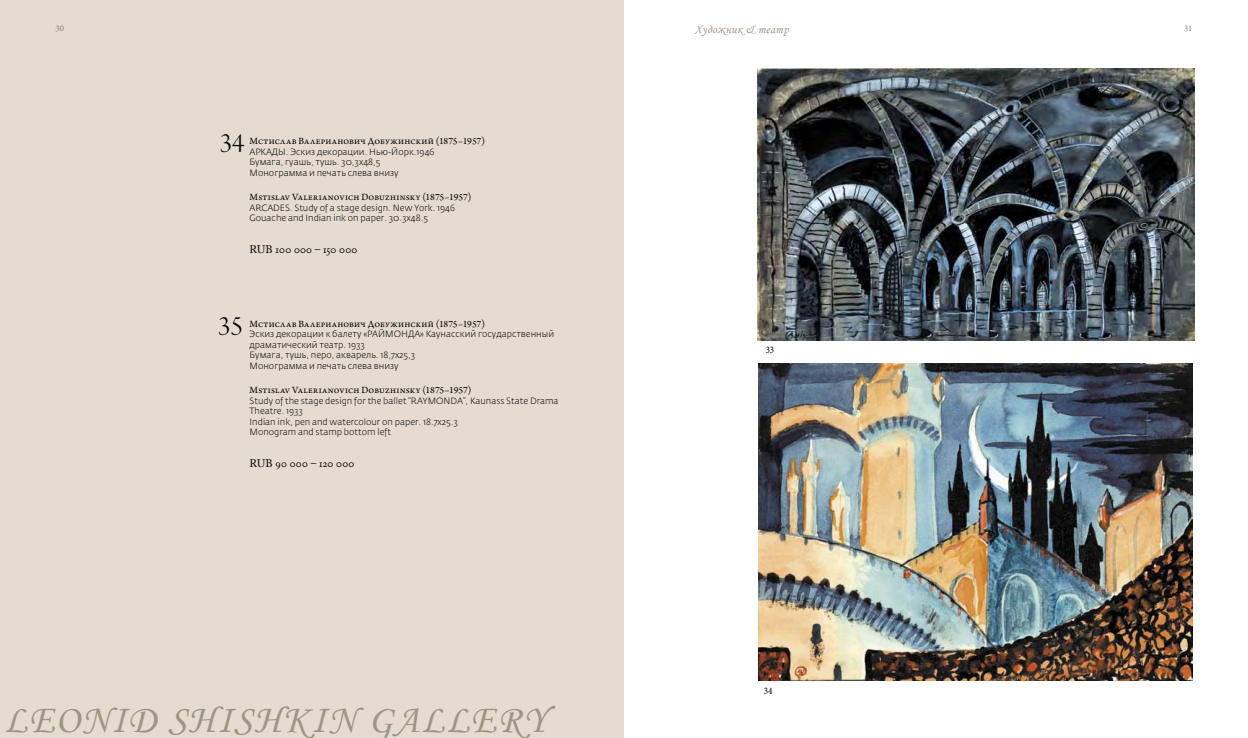
<style>
.page{position:relative;width:1248px;height:738px;background:#fff}
.page>*{position:absolute;margin:0;border:0;box-sizing:border-box;transform-origin:0 0}
.t1{font:40px "Monotype Corsiva";letter-spacing:.04em;color:#9b9782}
.t2{font:28px "Arno Pro Light Display";color:#000}
.t3{font:12px "Monotype Corsiva";letter-spacing:.025em;color:#9f938b}
.t4{font:11px "Adobe Caslon Regular SC";letter-spacing:.02em;color:#000}
.t5{font:10px "Arno Pro";letter-spacing:.06em;color:#000}
.t6{font:10px "Minion Pro";color:#000;scale:.9 1}
.t7{font:300 9px/10.5px "Fedra Sans Pro";color:#000}
.t8{font:9px "Arno Pro";color:#8c7f78}
</style>
<div class="page">
<div style="left:0;top:0;width:624px;height:737px;background:#e5dbcf"></div>
<img style="left:758px;top:363px;width:434px;height:317px">
<img style="left:757px;top:68px;width:436px;height:272px">
<p class="t8" style="left:55px;top:23px;width:10px">30</p>
<h2 class="t2" style="left:220px;top:128px;width:26px">34</h2>
<p class="t5" style="left:249px;top:135px;width:237px">Мстислав Валерианович Добужинский (1875–1957)</p>
<p class="t7" style="left:249px;top:146px;width:186px">АРКАДЫ. Эскиз декорации. Нью-Йорк.1946<br>Бумага, гуашь, тушь. 30,3х48,5<br>Монограмма и печать слева внизу</p>
<p class="t5" style="left:249px;top:191px;width:223px">Mstislav Valerianovich Dobuzhinsky (1875–1957)</p>
<p class="t7" style="left:249px;top:202px;width:207px">ARCADES. Study of a stage design. New York. 1946<br>Gouache and Indian ink on paper. 30.3x48.5</p>
<p class="t4" style="left:249px;top:243px;width:109px">RUB 100 000 – 150 000</p>
<h2 class="t2" style="left:218px;top:310px;width:26px">35</h2>
<p class="t5" style="left:249px;top:317px;width:237px">Мстислав Валерианович Добужинский (1875–1957)</p>
<p class="t7" style="left:249px;top:328px;width:306px">Эскиз декорации к балету «РАЙМОНДА» Каунасский государственный драматический театр. 1933<br>Бумага, тушь, перо, акварель. 18,7х25,3<br>Монограмма и печать слева внизу</p>
<p class="t5" style="left:249px;top:384px;width:223px">Mstislav Valerianovich Dobuzhinsky (1875–1957)</p>
<p class="t7" style="left:249px;top:395px;width:310px">Study of the stage design for the ballet “RAYMONDA”, Kaunass State Drama Theatre. 1933<br>Indian ink, pen and watercolour on paper. 18.7x25.3<br>Monogram and stamp bottom left</p>
<p class="t4" style="left:249px;top:456px;width:106px">RUB 90 000 – 120 000</p>
<h1 class="t1" style="left:4px;top:694px;width:542px">LEONID SHISHKIN GALLERY</h1>
<h3 class="t3" style="left:694px;top:22px;width:95px">Художник &amp; театр</h3>
<p class="t8" style="left:1183px;top:23px;width:10px">31</p>
<p class="t6" style="left:765px;top:343px;width:11px">33</p>
<p class="t6" style="left:763px;top:683px;width:11px">34</p>
</div>
